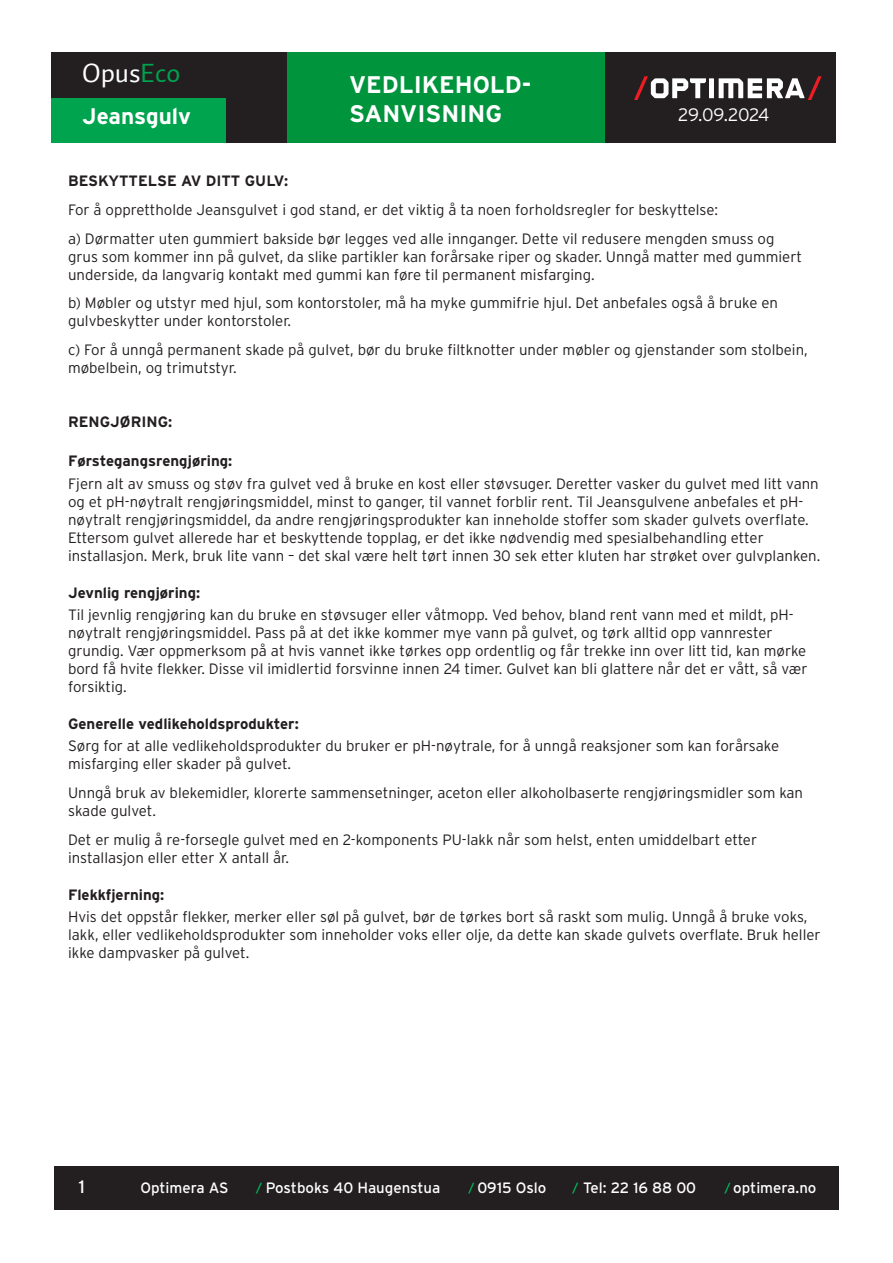
<style>
.page{position:relative;width:893px;height:1263px;background:#fff}
.page>*{position:absolute;margin:0;border:0;box-sizing:border-box;transform-origin:0 0}
.t1{font:27px "Auto 1";color:#fff}
.t2{font:700 24px/28.8px "Interstate";color:#fff}
.t3{font:700 22.5px "Interstate";color:#fff}
.t4{font:300 18px "Interstate";letter-spacing:-.02em;color:#fff}
.t5{font:18px "Interstate";color:#fff}
.t6{font:300 15px/18px "Interstate";color:#231f20}
.t7{font:700 15px "Interstate";color:#231f20}
.t8{font:15px "Interstate";color:#fff}
.s1{color:#00a34e}
</style>
<div class="page">
<div style="left:51px;top:97px;width:392px;height:45px;background:#00a34e"></div>
<div style="left:51px;top:52px;width:785px;height:46px;background:#231f20"></div>
<div style="left:443px;top:58px;width:393px;height:84px;background:#231f20"></div>
<div style="left:287px;top:52px;width:317px;height:90px;background:#00943d"></div>
<div style="left:227px;top:52px;width:60px;height:90px;background:#231f20"></div>
<div style="left:54px;top:1166px;width:785px;height:44px;background:#231f20"></div>
<svg style="left:256px;top:1183px;width:6px;height:10px"></svg>
<svg style="left:468px;top:1183px;width:6px;height:10px"></svg>
<svg style="left:724px;top:1183px;width:7px;height:10px"></svg>
<div style="left:709px;top:78px;width:5px;height:20px;background:#fff"></div>
<svg style="left:719px;top:76px;width:103px;height:24px"></svg>
<svg style="left:634px;top:76px;width:72px;height:24px"></svg>
<svg style="left:572px;top:1183px;width:6px;height:10px"></svg>
<h1 class="t1" style="left:82px;top:56px;width:100px">Opus<span class="s1">Eco</span></h1>
<h3 class="t3" style="left:82px;top:102px;width:111px">Jeansgulv</h3>
<h2 class="t2" style="left:349px;top:70px;width:184px">VEDLIKEHOLD-<br>SANVISNING</h2>
<p class="t4" style="left:678px;top:104px;width:93px">29.09.2024</p>
<p class="t7" style="left:68px;top:172px;width:222px">BESKYTTELSE AV DITT GULV:</p>
<p class="t6" style="left:68px;top:201px;width:652px">For å opprettholde Jeansgulvet i god stand, er det viktig å ta noen forholdsregler for beskyttelse:</p>
<p class="t6" style="left:68px;top:229px;width:736px">a) Dørmatter uten gummiert bakside bør legges ved alle innganger. Dette vil redusere mengden smuss og grus som kommer inn på gulvet, da slike partikler kan forårsake riper og skader. Unngå matter med gummiert underside, da langvarig kontakt med gummi kan føre til permanent misfarging.</p>
<p class="t6" style="left:68px;top:294px;width:711px">b) Møbler og utstyr med hjul, som kontorstoler, må ha myke gummifrie hjul. Det anbefales også å bruke en gulvbeskytter under kontorstoler.</p>
<p class="t6" style="left:68px;top:340px;width:741px">c) For å unngå permanent skade på gulvet, bør du bruke filtknotter under møbler og gjenstander som stolbein, møbelbein, og trimutstyr.</p>
<p class="t7" style="left:68px;top:413px;width:106px">RENGJØRING:</p>
<p class="t7" style="left:68px;top:452px;width:166px">Førstegangsrengjøring:</p>
<p class="t6" style="left:68px;top:474px;width:754px">Fjern alt av smuss og støv fra gulvet ved å bruke en kost eller støvsuger. Deretter vasker du gulvet med litt vann og et pH-nøytralt rengjøringsmiddel, minst to ganger, til vannet forblir rent. Til Jeansgulvene anbefales et pH&shy;nøytralt rengjøringsmiddel, da andre rengjøringsprodukter kan inneholde stoffer som skader gulvets overflate.<br>Ettersom gulvet allerede har et beskyttende topplag, er det ikke nødvendig med spesialbehandling etter installasjon. Merk, bruk lite vann – det skal være helt tørt innen 30 sek etter kluten har strøket over gulvplanken.</p>
<p class="t7" style="left:68px;top:583px;width:134px">Jevnlig rengjøring:</p>
<p class="t6" style="left:68px;top:605px;width:741px">Til jevnlig rengjøring kan du bruke en støvsuger eller våtmopp. Ved behov, bland rent vann med et mildt, pH&shy;nøytralt rengjøringsmiddel. Pass på at det ikke kommer mye vann på gulvet, og tørk alltid opp vannrester grundig. Vær oppmerksom på at hvis vannet ikke tørkes opp ordentlig og får trekke inn over litt tid, kan mørke bord få hvite flekker. Disse vil imidlertid forsvinne innen 24 timer. Gulvet kan bli glattere når det er vått, så vær forsiktig.</p>
<p class="t7" style="left:68px;top:715px;width:232px">Generelle vedlikeholdsprodukter:</p>
<p class="t6" style="left:68px;top:737px;width:713px">Sørg for at alle vedlikeholdsprodukter du bruker er pH-nøytrale, for å unngå reaksjoner som kan forårsake misfarging eller skader på gulvet.</p>
<p class="t6" style="left:68px;top:784px;width:737px">Unngå bruk av blekemidler, klorerte sammensetninger, aceton eller alkoholbaserte rengjøringsmidler som kan skade gulvet.</p>
<p class="t6" style="left:68px;top:830px;width:691px">Det er mulig å re-forsegle gulvet med en 2-komponents PU-lakk når som helst, enten umiddelbart etter installasjon eller etter X antall år.</p>
<p class="t7" style="left:68px;top:885px;width:98px">Flekkfjerning:</p>
<p class="t6" style="left:68px;top:908px;width:754px">Hvis det oppstår flekker, merker eller søl på gulvet, bør de tørkes bort så raskt som mulig. Unngå å bruke voks, lakk, eller vedlikeholdsprodukter som inneholder voks eller olje, da dette kan skade gulvets overflate. Bruk heller ikke dampvasker på gulvet.</p>
<p class="t5" style="left:79px;top:1176px;width:8px">1</p>
<p class="t8" style="left:140px;top:1178px;width:90px">Optimera AS</p>
<p class="t8" style="left:266px;top:1178px;width:176px">Postboks 40 Haugenstua</p>
<p class="t8" style="left:477px;top:1178px;width:71px">0915 Oslo</p>
<p class="t8" style="left:583px;top:1178px;width:114px">Tel: 22 16 88 00</p>
<p class="t8" style="left:733px;top:1178px;width:85px">optimera.no</p>
</div>
